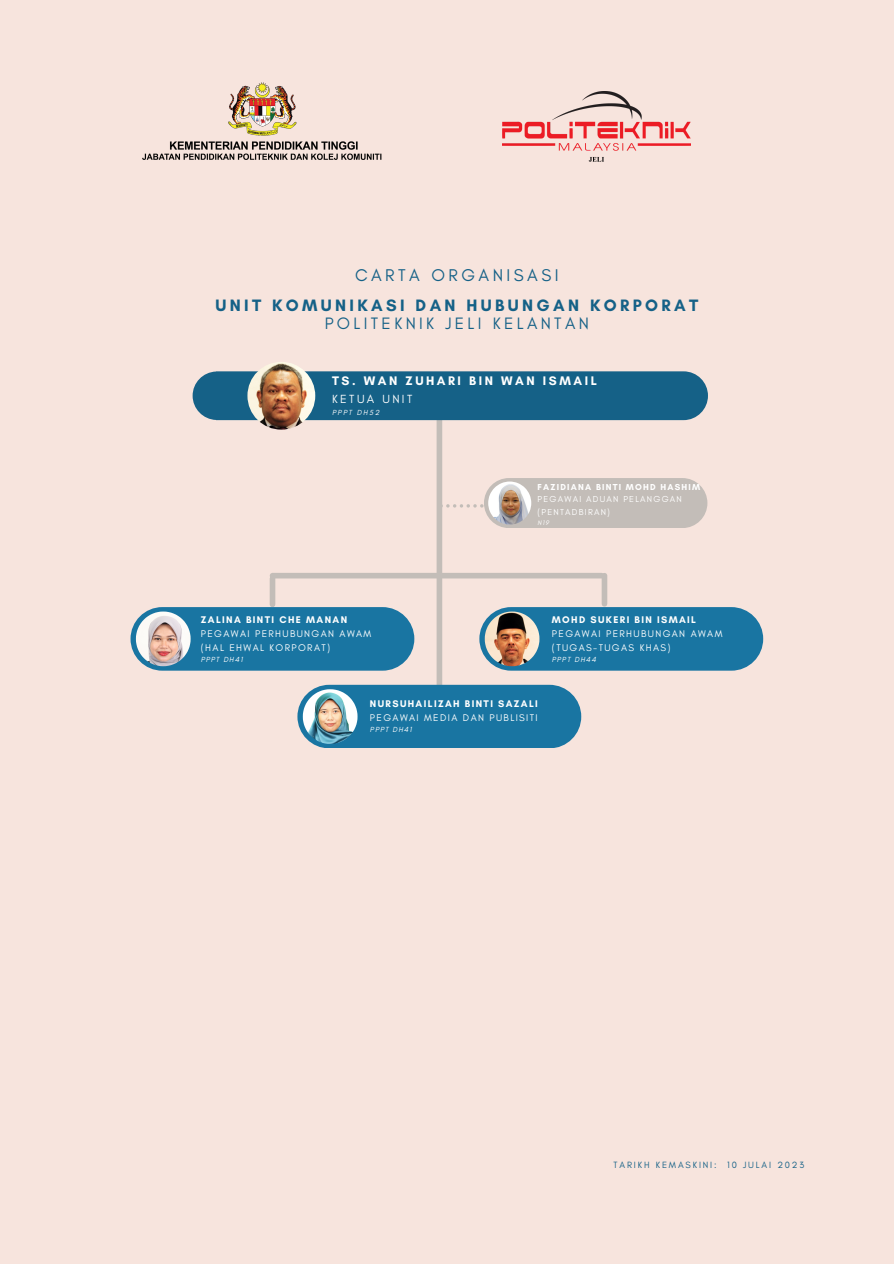
<style>
.page{position:relative;width:894px;height:1264px;background:#fff}
.page>*{position:absolute;margin:0;border:0;box-sizing:border-box;transform-origin:0 0}
.t1{font:17.25px "Glacial Indifference";letter-spacing:.2em;color:#156187}
.t2{font:700 16.8px "Glacial Indifference";letter-spacing:.2em;color:#156187}
.t3{font:16.8px "Glacial Indifference";letter-spacing:.2em;color:#156187}
.t4{font:700 12.6px "Glacial Indifference";letter-spacing:.2em;color:#fff}
.t5{font:12px "Glacial Indifference";letter-spacing:.2em;color:#fff}
.t6{font:9.9px "Glacial Indifference";letter-spacing:.14em;color:#fff}
.t7{font:700 9.9px "Glacial Indifference";letter-spacing:.14em;color:#fff}
.t8{font:9.3px "Glacial Indifference";letter-spacing:.2em;color:#156187}
.t9{font:8.85px/12.3px "Glacial Indifference";letter-spacing:.14em;color:#fff}
.t10{font:700 8.85px "Glacial Indifference";letter-spacing:.14em;color:#fff}
.t11{font:italic 7.5px "Glacial Indifference";letter-spacing:.14em;color:#fff}
.t12{font:italic 7.5px "Glacial Indifference";letter-spacing:.2em;color:#fff}
.t13{font:italic 6.75px "Glacial Indifference";color:#fff}
</style>
<div class="page">
<div style="left:0;top:0;width:893px;height:1263px;background:#f7e4dd"></div>
<div style="left:436px;top:377px;width:6px;height:313px;background:#c3bdb8"></div>
<div style="left:192px;top:371px;width:515px;height:49px;background:#156187;border-radius:24px"></div>
<img style="left:247px;top:362px;width:68px;height:67px;border-radius:50%">
<div style="left:272px;top:573px;width:329px;height:5px;background:#c3bdb8"></div>
<div style="left:269px;top:578px;width:6px;height:26px;background:#c3bdb8"></div>
<img style="left:502px;top:91px;width:188px;height:71px">
<div style="left:479px;top:607px;width:284px;height:63px;background:#1975a2;border-radius:32px"></div>
<img style="left:484px;top:611px;width:55px;height:55px">
<div style="left:297px;top:684px;width:284px;height:64px;background:#1975a2;border-radius:32px"></div>
<img style="left:303px;top:689px;width:54px;height:55px">
<svg style="left:442px;top:504px;width:42px;height:3px"></svg>
<div style="left:131px;top:607px;width:283px;height:63px;background:#1975a2;border-radius:32px"></div>
<img style="left:136px;top:611px;width:54px;height:55px">
<img style="left:142px;top:82px;width:239px;height:78px">
<div style="left:601px;top:575px;width:6px;height:29px;background:#c3bdb8"></div>
<div style="left:484px;top:478px;width:223px;height:50px;background:#c3bdb8;border-radius:25px"></div>
<img style="left:488px;top:481px;width:43px;height:43px">
<p class="t1" style="left:355px;top:265px;width:205px">CARTA ORGANISASI</p>
<p class="t2" style="left:215px;top:295px;width:484px">UNIT KOMUNIKASI DAN HUBUNGAN KORPORAT</p>
<p class="t3" style="left:324px;top:313px;width:266px">POLITEKNIK JELI KELANTAN</p>
<p class="t4" style="left:332px;top:373px;width:266px">TS. WAN ZUHARI BIN WAN ISMAIL</p>
<p class="t5" style="left:332px;top:392px;width:82px">KETUA UNIT</p>
<p class="t12" style="left:332px;top:408px;width:49px">PPPT DH52</p>
<p class="t7" style="left:201px;top:613px;width:148px">ZALINA BINTI CHE MANAN</p>
<p class="t6" style="left:201px;top:627px;width:172px">PEGAWAI PERHUBUNGAN AWAM</p>
<p class="t6" style="left:201px;top:641px;width:131px">(HAL EHWAL KORPORAT)</p>
<p class="t11" style="left:201px;top:654px;width:43px">PPPT DH41</p>
<p class="t10" style="left:537px;top:481px;width:164px">FAZIDIANA BINTI MOHD HASHIM</p>
<p class="t9" style="left:537px;top:493px;width:146px">PEGAWAI ADUAN PELANGGAN (PENTADBIRAN)</p>
<p class="t13" style="left:537px;top:518px;width:13px">N19</p>
<p class="t7" style="left:551px;top:613px;width:146px">MOHD SUKERI BIN ISMAIL</p>
<p class="t6" style="left:551px;top:627px;width:172px">PEGAWAI PERHUBUNGAN AWAM</p>
<p class="t6" style="left:551px;top:641px;width:120px">(TUGAS-TUGAS KHAS)</p>
<p class="t11" style="left:551px;top:654px;width:46px">PPPT DH44</p>
<p class="t7" style="left:370px;top:698px;width:169px">NURSUHAILIZAH BINTI SAZALI</p>
<p class="t6" style="left:370px;top:711px;width:169px">PEGAWAI MEDIA DAN PUBLISITI</p>
<p class="t11" style="left:370px;top:725px;width:43px">PPPT DH41</p>
<p class="t8" style="left:613px;top:1159px;width:192px">TARIKH KEMASKINI: 10 JULAI 2023</p>
</div>
